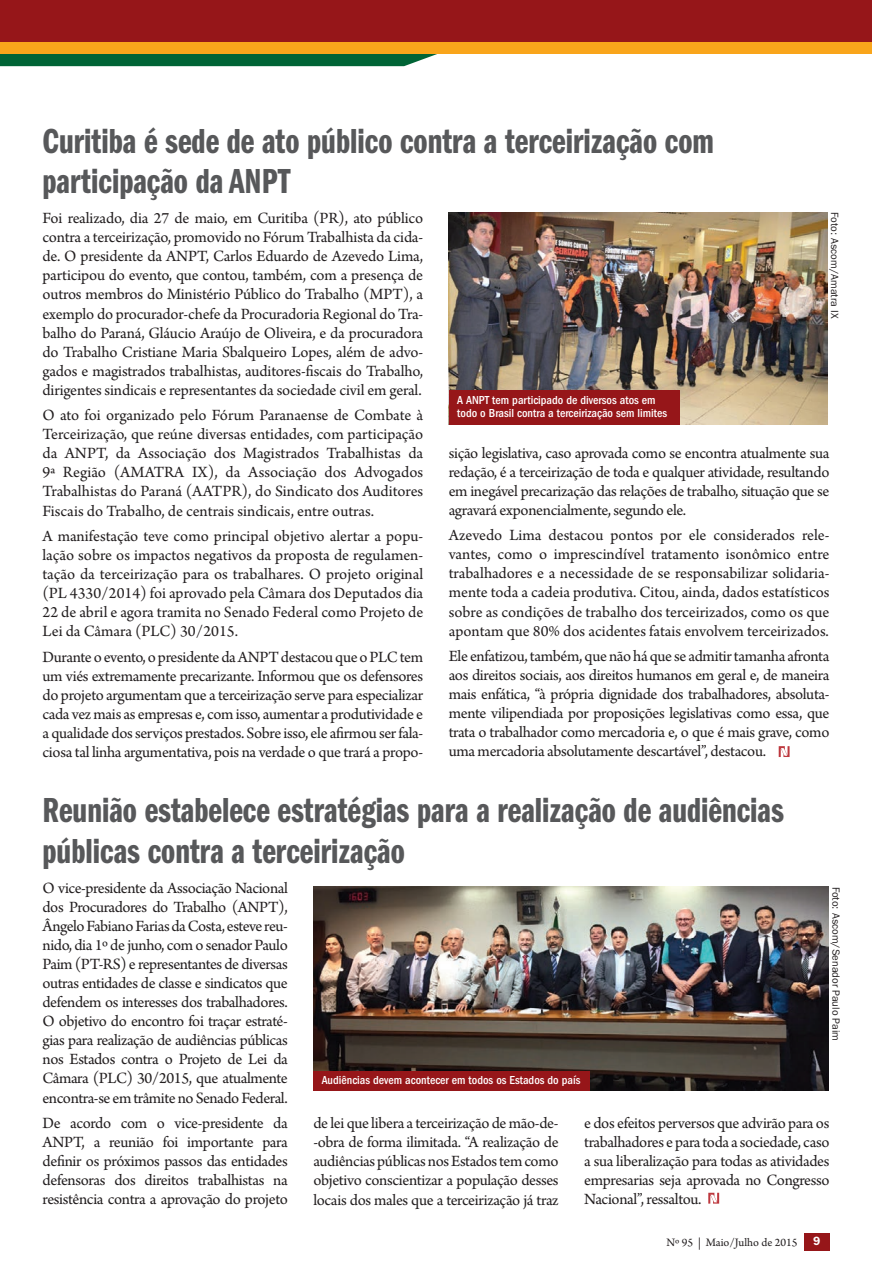
<style>
.page{position:relative;width:872px;height:1276px;background:#fff}
.page>*{position:absolute;margin:0;border:0;box-sizing:border-box;transform-origin:0 0}
.t1{font:36px/40.5px "ITC Franklin Gothic Std Dm Cp";color:#57585a}
.t2{font:16.5px/19px "Arno Pro";letter-spacing:-.02em;color:#231f20;text-align:justify}
.t3{font:500 condensed 12px/13.5px "ITC Franklin Gothic Std";color:#fff}
.t4{font:12px "Arno Pro";color:#231f20}
.t5{font:600 12px "ITC Franklin Gothic Std";color:#fff}
.t6{font:10.5px "ITC Franklin Gothic Std";color:#231f20}
</style>
<div class="page">
<div style="left:804px;top:1233px;width:25px;height:17px;background:#961619"></div>
<div style="left:0;top:54px;width:437px;height:12px;background:#006436"></div>
<div style="left:0;top:41px;width:872px;height:13px;background:#f9a51b"></div>
<div style="left:0;top:0;width:872px;height:41px;background:#961619"></div>
<img style="left:449px;top:212px;width:378px;height:213px">
<img style="left:313px;top:887px;width:515px;height:203px">
<div style="left:313px;top:1071px;width:276px;height:19px;background:#961619"></div>
<div style="left:449px;top:391px;width:230px;height:34px;background:#961619"></div>
<svg style="left:708px;top:1192px;width:11px;height:11px"></svg>
<svg style="left:778px;top:746px;width:11px;height:11px"></svg>
<h1 class="t1" style="left:43px;top:121px;width:673px">Curitiba é sede de ato público contra a terceirização com participação da ANPT</h1>
<p class="t2" style="left:43px;top:210px;width:382px">Foi realizado, dia 27 de maio, em Curitiba (PR), ato público contra a terceirização, promovido no Fórum Trabalhista da cida&shy;de. O presidente da ANPT, Carlos Eduardo de Azevedo Lima, participou do evento, que contou, também, com a presença de outros membros do Ministério Público do Trabalho (MPT), a exemplo do procurador-chefe da Procuradoria Regional do Tra&shy;balho do Paraná, Gláucio Araújo de Oliveira, e da procuradora do Trabalho Cristiane Maria Sbalqueiro Lopes, além de advo&shy;gados e magistrados trabalhistas, auditores-fiscais do Trabalho, dirigentes sindicais e representantes da sociedade civil em geral.</p>
<p class="t2" style="left:43px;top:406px;width:382px">O ato foi organizado pelo Fórum Paranaense de Combate à Terceirização, que reúne diversas entidades, com participação da ANPT, da Associação dos Magistrados Trabalhistas da 9ª Região (AMATRA IX), da Associação dos Advogados Trabalhistas do Paraná (AATPR), do Sindicato dos Auditores Fiscais do Trabalho, de centrais sindicais, entre outras.</p>
<p class="t2" style="left:43px;top:527px;width:382px">A manifestação teve como principal objetivo alertar a popu&shy;lação sobre os impactos negativos da proposta de regulamen&shy;tação da terceirização para os trabalhares. O projeto original (PL 4330/2014) foi aprovado pela Câmara dos Deputados dia 22 de abril e agora tramita no Senado Federal como Projeto de Lei da Câmara (PLC) 30/2015.</p>
<p class="t2" style="left:43px;top:648px;width:382px">Durante o evento, o presidente da ANPT destacou que o PLC tem um viés extremamente precarizante. Informou que os defensores do projeto argumentam que a terceirização serve para especializar cada vez mais as empresas e, com isso, aumentar a produtividade e a qualidade dos serviços prestados. Sobre isso, ele afirmou ser fala&shy;ciosa tal linha argumentativa, pois na verdade o que trará a propo-</p>
<h1 class="t1" style="left:43px;top:790px;width:743px">Reunião estabelece estratégias para a realização de audiências públicas contra a terceirização</h1>
<p class="t2" style="left:43px;top:879px;width:247px">O vice-presidente da Associação Nacional dos Procuradores do Trabalho (ANPT), Ângelo Fabiano Farias da Costa, esteve reu&shy;nido, dia 1º de junho, com o senador Paulo Paim (PT-RS) e representantes de diversas outras entidades de classe e sindicatos que defendem os interesses dos trabalhadores.<br>O objetivo do encontro foi traçar estraté&shy;gias para realização de audiências públicas nos Estados contra o Projeto de Lei da Câmara (PLC) 30/2015, que atualmente encontra-se em trâmite no Senado Federal.</p>
<p class="t2" style="left:43px;top:1114px;width:247px">De acordo com o vice-presidente da ANPT, a reunião foi importante para definir os próximos passos das entidades defensoras dos direitos trabalhistas na resistência contra a aprovação do projeto</p>
<p class="t2" style="left:313px;top:1114px;width:247px">de lei que libera a terceirização de mão-de--obra de forma ilimitada. “A realização de audiências públicas nos Estados tem como objetivo conscientizar a população desses locais dos males que a terceirização já traz</p>
<p class="t6" style="left:840px;top:212px;width:108px;rotate:90deg">Foto: Ascom/Amatra IX</p>
<p class="t3" style="left:457px;top:393px;width:211px">A ANPT tem participado de diversos atos em todo o Brasil contra a terceirização sem limites</p>
<p class="t2" style="left:449px;top:444px;width:382px">sição legislativa, caso aprovada como se encontra atualmente sua redação, é a terceirização de toda e qualquer atividade, resultando em inegável precarização das relações de trabalho, situação que se agravará exponencialmente, segundo ele.</p>
<p class="t2" style="left:449px;top:527px;width:382px">Azevedo Lima destacou pontos por ele considerados rele&shy;vantes, como o imprescindível tratamento isonômico entre trabalhadores e a necessidade de se responsabilizar solidaria&shy;mente toda a cadeia produtiva. Citou, ainda, dados estatísticos sobre as condições de trabalho dos terceirizados, como os que apontam que 80% dos acidentes fatais envolvem terceirizados.</p>
<p class="t2" style="left:449px;top:647px;width:382px">Ele enfatizou, também, que não há que se admitir tamanha afronta aos direitos sociais, aos direitos humanos em geral e, de maneira mais enfática, “à própria dignidade dos trabalhadores, absoluta&shy;mente vilipendiada por proposições legislativas como essa, que trata o trabalhador como mercadoria e, o que é mais grave, como uma mercadoria absolutamente descartável”, destacou.</p>
<p class="t6" style="left:842px;top:887px;width:156px;rotate:90deg">Foto: Ascom/Senador Paulo Paim</p>
<p class="t3" style="left:322px;top:1073px;width:260px">Audiências devem acontecer em todos os Estados do país</p>
<p class="t2" style="left:584px;top:1114px;width:247px">e dos efeitos perversos que advirão para os trabalhadores e para toda a sociedade, caso a sua liberalização para todas as atividades empresarias seja aprovada no Congresso Nacional”, ressaltou.</p>
<p class="t4" style="left:666px;top:1235px;width:133px">Nº 95 | Maio/Julho de 2015</p>
<p class="t5" style="left:813px;top:1233px;width:9px">9</p>
</div>
